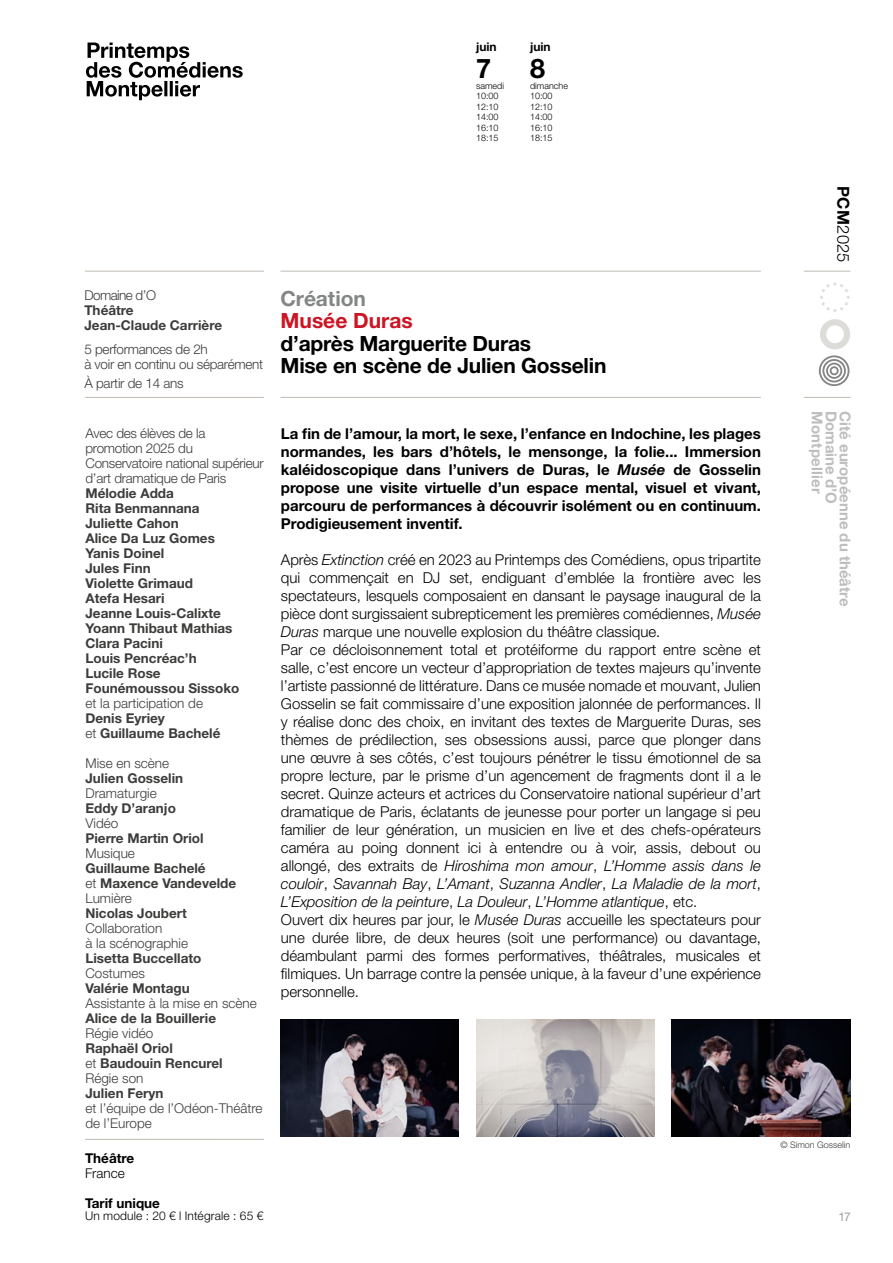
<style>
.page{position:relative;width:893px;height:1263px;background:#fff}
.page>*{position:absolute;margin:0;border:0;box-sizing:border-box;transform-origin:0 0}
.t1{font:700 27px "Helvetica Neue LT Std";color:#000}
.t2{font:700 21px/22.5px "Helvetica Neue LT Std";letter-spacing:-.01em;color:#000}
.t3{font:700 21px "Helvetica Neue LT Std";color:#cd1424}
.t4{font:700 21px "Helvetica Neue LT Std";letter-spacing:-.005em;color:#848686}
.t5{font:300 16.5px "Helvetica Neue LT Std";color:#000}
.t6{font:300 15px/18px "Helvetica Neue LT Std";color:#000}
.t7{font:700 15px/18px "Helvetica Neue LT Std";color:#000;text-align:justify}
.t8{font:700 15px/27.8px "Helvetica Neue LT Std";color:#bebebe}
.t9{font:700 13.5px/15px "Helvetica Neue LT Std";color:#3c3c3b}
.t10{font:300 13.5px/15px "Helvetica Neue LT Std";color:#3c3c3b}
.t11{font:300 13.5px/15px "Helvetica Neue LT Std";letter-spacing:-.02em;color:#3c3c3b}
.t12{font:700 13.5px "Helvetica Neue LT Std";color:#000}
.t13{font:300 13.5px "Helvetica Neue LT Std";letter-spacing:-.04em;color:#3c3c3b}
.t14{font:300 13.5px "Helvetica Neue LT Std";color:#000}
.t15{font:300 12px "Helvetica Neue LT Std";letter-spacing:.015em;color:#000}
.t16{font:700 12px "Helvetica Neue LT Std";color:#000}
.t17{font:12px "Helvetica Neue LT Std";color:#9d9d9c}
.t18{font:300 9px "Helvetica Neue LT Std";color:#000}
.t19{font:300 9px "Helvetica Neue LT Std";color:#3c3c3b}
.s1{font-weight:300}
.s2{font-style:italic}
.s3{font-weight:700}
.s4{color:#c0bcb4}
</style>
<div class="page">
<hr style="left:281px;top:271px;width:480px;height:1px;background:#c0bcb4">
<hr style="left:281px;top:397px;width:480px;height:1px;background:#c0bcb4">
<hr style="left:804px;top:271px;width:46px;height:1px;background:#c0bcb4">
<div style="left:820px;top:319px;width:30px;height:30px;border:6px solid #c0bcb4;border-radius:50%"></div>
<svg style="left:820px;top:282px;width:30px;height:30px"></svg>
<svg style="left:819px;top:355px;width:30px;height:31px"></svg>
<hr style="left:804px;top:397px;width:46px;height:1px;background:#c0bcb4">
<svg style="left:86px;top:43px;width:157px;height:57px"></svg>
<hr style="left:85px;top:271px;width:179px;height:1px;background:#c1bcb4">
<hr style="left:85px;top:397px;width:179px;height:1px;background:#c1bcb4">
<hr style="left:85px;top:1139px;width:179px;height:1px;background:#c0bcb4">
<img style="left:281px;top:1019px;width:178px;height:118px">
<img style="left:476px;top:1019px;width:178px;height:118px">
<img style="left:672px;top:1019px;width:178px;height:118px">
<p class="t16" style="left:476px;top:39px;width:22px">juin</p>
<p class="t16" style="left:530px;top:39px;width:22px">juin</p>
<h1 class="t1" style="left:476px;top:52px;width:17px">7</h1>
<h1 class="t1" style="left:530px;top:52px;width:17px">8</h1>
<p class="t18" style="left:476px;top:80px;width:29px">samedi</p>
<p class="t18" style="left:530px;top:80px;width:40px">dimanche</p>
<p class="t18" style="left:476px;top:90px;width:24px">10:00</p>
<p class="t18" style="left:530px;top:90px;width:24px">10:00</p>
<p class="t18" style="left:476px;top:101px;width:24px">12:10</p>
<p class="t18" style="left:530px;top:101px;width:24px">12:10</p>
<p class="t18" style="left:476px;top:111px;width:24px">14:00</p>
<p class="t18" style="left:530px;top:111px;width:24px">14:00</p>
<p class="t18" style="left:476px;top:122px;width:24px">16:10</p>
<p class="t18" style="left:530px;top:122px;width:24px">16:10</p>
<p class="t18" style="left:476px;top:132px;width:24px">18:15</p>
<p class="t18" style="left:530px;top:132px;width:24px">18:15</p>
<p class="t13" style="left:84px;top:287px;width:73px">Domaine d’O</p>
<p class="t9" style="left:84px;top:303px;width:139px">Théâtre<br>Jean-Claude Carrière</p>
<p class="t11" style="left:84px;top:341px;width:180px">5 performances de 2h<br>à voir en continu ou séparément</p>
<p class="t11" style="left:84px;top:375px;width:101px">À partir de 14 ans</p>
<p class="t11" style="left:85px;top:425px;width:180px">Avec des élèves de la promotion 2025 du<br>Conservatoire national supérieur d’art dramatique de Paris</p>
<p class="t9" style="left:85px;top:485px;width:155px">Mélodie Adda<br>Rita Benmannana<br>Juliette Cahon<br>Alice Da Luz Gomes<br>Yanis Doinel<br>Jules Finn<br>Violette Grimaud<br>Atefa Hesari<br>Jeanne Louis-Calixte<br>Yoann Thibaut Mathias<br>Clara Pacini<br>Louis Pencréac’h<br>Lucile Rose<br>Founémoussou Sissoko</p>
<p class="t10" style="left:85px;top:695px;width:119px">et la participation de</p>
<p class="t9" style="left:85px;top:710px;width:136px">Denis Eyriey<br><span class="s1">et</span> Guillaume Bachelé</p>
<p class="t10" style="left:85px;top:755px;width:85px">Mise en scène</p>
<p class="t9" style="left:85px;top:770px;width:99px">Julien Gosselin</p>
<p class="t10" style="left:85px;top:785px;width:73px">Dramaturgie</p>
<p class="t9" style="left:85px;top:800px;width:92px">Eddy D’aranjo</p>
<p class="t10" style="left:85px;top:815px;width:34px">Vidéo</p>
<p class="t9" style="left:85px;top:830px;width:120px">Pierre Martin Oriol</p>
<p class="t10" style="left:85px;top:845px;width:51px">Musique</p>
<p class="t9" style="left:85px;top:860px;width:152px">Guillaume Bachelé<br><span class="s1">et</span> Maxence Vandevelde<br><span class="s1">Lumière</span></p>
<p class="t9" style="left:85px;top:905px;width:103px">Nicolas Joubert</p>
<p class="t10" style="left:85px;top:920px;width:104px">Collaboration<br>à la scénographie</p>
<p class="t9" style="left:85px;top:950px;width:117px">Lisetta Buccellato</p>
<p class="t10" style="left:85px;top:965px;width:61px">Costumes</p>
<p class="t9" style="left:85px;top:980px;width:106px">Valérie Montagu</p>
<p class="t10" style="left:85px;top:995px;width:173px">Assistante à la mise en scène</p>
<p class="t9" style="left:85px;top:1010px;width:132px">Alice de la Bouillerie</p>
<p class="t10" style="left:85px;top:1025px;width:69px">Régie vidéo</p>
<p class="t9" style="left:85px;top:1040px;width:139px">Raphaël Oriol<br><span class="s1">et</span> Baudouin Rencurel<br><span class="s1">Régie son</span></p>
<p class="t9" style="left:85px;top:1085px;width:80px">Julien Feryn</p>
<p class="t10" style="left:85px;top:1100px;width:179px">et l’équipe de l’Odéon-Théâtre de l’Europe</p>
<p class="t12" style="left:85px;top:1149px;width:51px">Théâtre</p>
<p class="t14" style="left:85px;top:1164px;width:41px">France</p>
<p class="t12" style="left:85px;top:1194px;width:76px">Tarif unique</p>
<p class="t15" style="left:85px;top:1209px;width:180px">Un module : 20 € l Intégrale : 65 €</p>
<h2 class="t4" style="left:281px;top:285px;width:87px">Création</h2>
<h2 class="t3" style="left:281px;top:308px;width:134px">Musée Duras</h2>
<h2 class="t2" style="left:281px;top:331px;width:327px">d’après Marguerite Duras<br>Mise en scène de Julien Gosselin</h2>
<p class="t7" style="left:281px;top:424px;width:482px">La fin de l’amour, la mort, le sexe, l’enfance en Indochine, les plages normandes, les bars d’hôtels, le mensonge, la folie... Immersion kaléidoscopique dans l’univers de Duras, le <span class="s2">Musée</span> de Gosselin propose une visite virtuelle d’un espace mental, visuel et vivant, parcouru de performances à découvrir isolément ou en continuum.<br>Prodigieusement inventif.</p>
<p class="t6" style="left:281px;top:550px;width:482px">Après <span class="s2">Extinction</span> créé en 2023 au Printemps des Comédiens, opus tripartite qui commençait en DJ set, endiguant d’emblée la frontière avec les spectateurs, lesquels composaient en dansant le paysage inaugural de la pièce dont surgissaient subrepticement les premières comédiennes, <span class="s2">Musée Duras</span> marque une nouvelle explosion du théâtre classique.<br>Par ce décloisonnement total et protéiforme du rapport entre scène et salle, c’est encore un vecteur d’appropriation de textes majeurs qu’invente l’artiste passionné de littérature. Dans ce musée nomade et mouvant, Julien Gosselin se fait commissaire d’une exposition jalonnée de performances. Il y réalise donc des choix, en invitant des textes de Marguerite Duras, ses thèmes de prédilection, ses obsessions aussi, parce que plonger dans une œuvre à ses côtés, c’est toujours pénétrer le tissu émotionnel de sa propre lecture, par le prisme d’un agencement de fragments dont il a le secret. Quinze acteurs et actrices du Conservatoire national supérieur d’art dramatique de Paris, éclatants de jeunesse pour porter un langage si peu familier de leur génération, un musicien en live et des chefs-opérateurs caméra au poing donnent ici à entendre ou à voir, assis, debout ou allongé, des extraits de <span class="s2">Hiroshima mon amour</span>, <span class="s2">L’Homme assis dans le couloir</span>, <span class="s2">Savannah Bay</span>, <span class="s2">L’Amant</span>, <span class="s2">Suzanna Andler</span>, <span class="s2">La Maladie de la mort</span>, <span class="s2">L’Exposition de la peinture</span>, <span class="s2">La Douleur</span>, <span class="s2">L’Homme atlantique</span>, etc.<br>Ouvert dix heures par jour, le <span class="s2">Musée Duras</span> accueille les spectateurs pour une durée libre, de deux heures (soit une performance) ou davantage, déambulant parmi des formes performatives, théâtrales, musicales et filmiques. Un barrage contre la pensée unique, à la faveur d’une expérience personnelle.</p>
<p class="t5" style="left:853px;top:186px;width:79px;rotate:90deg"><span class="s3">PCM</span>2025</p>
<p class="t8" style="left:859px;top:411px;width:197px;rotate:90deg">Cité européenne du théâtre<br>Montpellier</p>
<p class="t8" style="left:845px;top:411px;width:94px;rotate:90deg">Domaine d<span class="s4">’</span>O</p>
<p class="t19" style="left:780px;top:1140px;width:72px">© Simon Gosselin</p>
<p class="t17" style="left:838px;top:1209px;width:14px">17</p>
</div>
